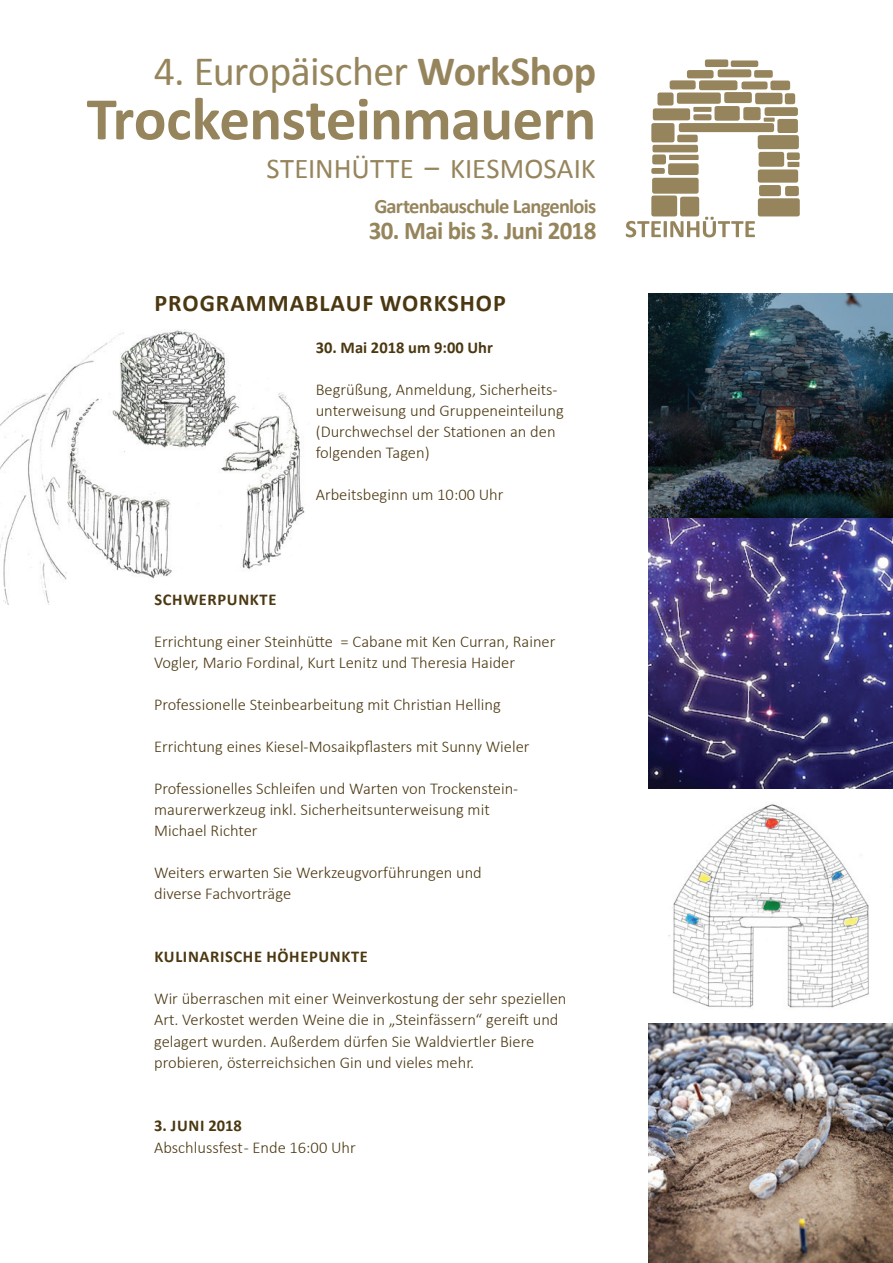
<style>
.page{position:relative;width:893px;height:1263px;background:#fff}
.page>*{position:absolute;margin:0;border:0;box-sizing:border-box;transform-origin:0 0}
.t1{font:700 61.05px "Calibri";color:#96855c}
.t2{font:41.85px "Calibri";letter-spacing:-.015em;color:#96855c}
.t3{font:28.65px "Calibri";color:#96855c}
.t4{font:700 25.65px "Calibri";letter-spacing:-.025em;color:#96855c}
.t5{font:700 24px "Calibri";letter-spacing:.04em;color:#4b3811}
.t6{font:700 20.4px "Calibri";color:#96855c}
.t7{font:300 16.5px/21px "Calibri";color:#4b3811}
.t8{font:700 16.5px "Calibri";letter-spacing:.04em;color:#4b3811}
.t9{font:700 16.5px "Calibri";letter-spacing:.02em;color:#4b3811}
.s1{font-weight:700}
</style>
<div class="page">
<img style="left:0;top:329px;width:305px;height:275px">
<svg style="left:626px;top:217px;width:129px;height:20px"></svg>
<div style="left:651px;top:195px;width:26px;height:21px;background:#96855c;border-radius:2px"></div>
<div style="left:680px;top:197px;width:19px;height:19px;background:#96855c;border-radius:2px"></div>
<div style="left:652px;top:178px;width:47px;height:16px;background:#96855c;border-radius:2px"></div>
<div style="left:668px;top:163px;width:31px;height:12px;background:#96855c;border-radius:2px"></div>
<div style="left:651px;top:168px;width:14px;height:6px;background:#96855c;border-radius:2px"></div>
<div style="left:652px;top:154px;width:14px;height:10px;background:#96855c;border-radius:2px"></div>
<div style="left:669px;top:155px;width:30px;height:5px;background:#96855c"></div>
<div style="left:652px;top:145px;width:46px;height:7px;background:#96855c;border-radius:2px"></div>
<div style="left:651px;top:123px;width:23px;height:19px;background:#96855c;border-radius:2px"></div>
<div style="left:677px;top:135px;width:21px;height:7px;background:#96855c;border-radius:2px"></div>
<div style="left:679px;top:123px;width:95px;height:9px;background:#96855c;border-radius:2px"></div>
<div style="left:758px;top:135px;width:41px;height:14px;background:#96855c;border-radius:2px"></div>
<div style="left:777px;top:119px;width:21px;height:14px;background:#96855c;border-radius:2px"></div>
<div style="left:759px;top:152px;width:25px;height:15px;background:#96855c;border-radius:2px"></div>
<div style="left:787px;top:152px;width:13px;height:8px;background:#96855c;border-radius:2px"></div>
<div style="left:787px;top:162px;width:12px;height:5px;background:#96855c"></div>
<div style="left:758px;top:169px;width:40px;height:14px;background:#96855c;border-radius:2px"></div>
<div style="left:759px;top:185px;width:22px;height:11px;background:#96855c;border-radius:2px"></div>
<div style="left:785px;top:186px;width:14px;height:10px;background:#96855c;border-radius:2px"></div>
<div style="left:758px;top:198px;width:42px;height:18px;background:#96855c;border-radius:2px"></div>
<div style="left:653px;top:108px;width:37px;height:12px;background:#96855c;border-radius:2px"></div>
<div style="left:693px;top:114px;width:18px;height:6px;background:#96855c;border-radius:2px"></div>
<div style="left:714px;top:106px;width:26px;height:15px;background:#96855c;border-radius:2px"></div>
<div style="left:743px;top:107px;width:18px;height:13px;background:#96855c;border-radius:2px"></div>
<svg style="left:764px;top:118px;width:11px;height:4px"></svg>
<div style="left:765px;top:107px;width:33px;height:9px;background:#96855c;border-radius:2px"></div>
<div style="left:693px;top:107px;width:18px;height:5px;background:#96855c"></div>
<div style="left:657px;top:93px;width:17px;height:13px;background:#96855c;border-radius:2px"></div>
<div style="left:677px;top:93px;width:44px;height:11px;background:#96855c;border-radius:2px"></div>
<div style="left:724px;top:92px;width:28px;height:11px;background:#96855c;border-radius:2px"></div>
<div style="left:755px;top:93px;width:27px;height:11px;background:#96855c;border-radius:2px"></div>
<div style="left:785px;top:93px;width:10px;height:11px;background:#96855c;border-radius:2px"></div>
<div style="left:670px;top:80px;width:26px;height:9px;background:#96855c;border-radius:2px"></div>
<div style="left:699px;top:80px;width:38px;height:10px;background:#96855c;border-radius:2px"></div>
<div style="left:741px;top:81px;width:27px;height:8px;background:#96855c;border-radius:2px"></div>
<div style="left:770px;top:81px;width:20px;height:9px;background:#96855c;border-radius:2px"></div>
<div style="left:687px;top:70px;width:27px;height:8px;background:#96855c;border-radius:2px"></div>
<div style="left:718px;top:69px;width:33px;height:8px;background:#96855c;border-radius:2px"></div>
<div style="left:754px;top:70px;width:19px;height:8px;background:#96855c;border-radius:2px"></div>
<div style="left:705px;top:59px;width:23px;height:8px;background:#96855c;border-radius:2px"></div>
<div style="left:731px;top:60px;width:27px;height:7px;background:#96855c;border-radius:2px"></div>
<img style="left:668px;top:788px;width:225px;height:220px">
<img style="left:735px;top:826px;width:73px;height:140px">
<img style="left:648px;top:293px;width:245px;height:495px">
<img style="left:648px;top:1023px;width:245px;height:240px">
<h2 class="t2" style="left:154px;top:45px;width:444px">4. Europäischer <span class="s1">WorkShop</span></h2>
<h1 class="t1" style="left:87px;top:80px;width:511px">Trockensteinmauern</h1>
<h3 class="t3" style="left:267px;top:150px;width:318px">STEINHÜTTE – Kiesmosaik</h3>
<p class="t6" style="left:374px;top:193px;width:224px">Gartenbauschule Langenlois</p>
<h3 class="t4" style="left:369px;top:214px;width:229px">30. Mai bis 3. Juni 2018</h3>
<h3 class="t5" style="left:155px;top:288px;width:350px">ProgrammAblauf Workshop</h3>
<p class="t8" style="left:316px;top:337px;width:179px">30. Mai 2018 um 9:00 Uhr</p>
<p class="t7" style="left:316px;top:379px;width:250px">Begrüßung, Anmeldung, Sicherheits&shy;unterweisung und Gruppeneinteilung (Durchwechsel der Stationen an den folgenden Tagen)</p>
<p class="t7" style="left:316px;top:484px;width:189px">Arbeitsbeginn um 10:00 Uhr</p>
<p class="t8" style="left:154px;top:589px;width:123px">Schwerpunkte</p>
<p class="t7" style="left:154px;top:631px;width:403px">Errichtung einer Steinhütte = Cabane mit Ken Curran, Rainer<br>Vogler, Mario Fordinal, Kurt Lenitz und Theresia Haider</p>
<p class="t7" style="left:154px;top:694px;width:348px">Professionelle Steinbearbeitung mit Christian Helling</p>
<p class="t7" style="left:154px;top:736px;width:377px">Errichtung eines Kiesel-Mosaikpflasters mit Sunny Wieler</p>
<p class="t7" style="left:154px;top:778px;width:366px">Professionelles Schleifen und Warten von Trockenstein&shy;maurerwerkzeug inkl. Sicherheitsunterweisung mit<br>Michael Richter</p>
<p class="t7" style="left:154px;top:862px;width:329px">Weiters erwarten Sie Werkzeugvorführungen und diverse Fachvorträge</p>
<p class="t8" style="left:154px;top:946px;width:215px">kulinarische Höhepunkte</p>
<p class="t7" style="left:154px;top:988px;width:414px">Wir überraschen mit einer Weinverkostung der sehr speziellen Art. Verkostet werden Weine die in „Steinfässern“ gereift und gelagert wurden. Außerdem dürfen Sie Waldviertler Biere probieren, österreichsichen Gin und vieles mehr.</p>
<p class="t9" style="left:154px;top:1114px;width:89px">3. Juni 2018</p>
<p class="t7" style="left:154px;top:1137px;width:203px">Abschlussfest - Ende 16:00 Uhr</p>
</div>
